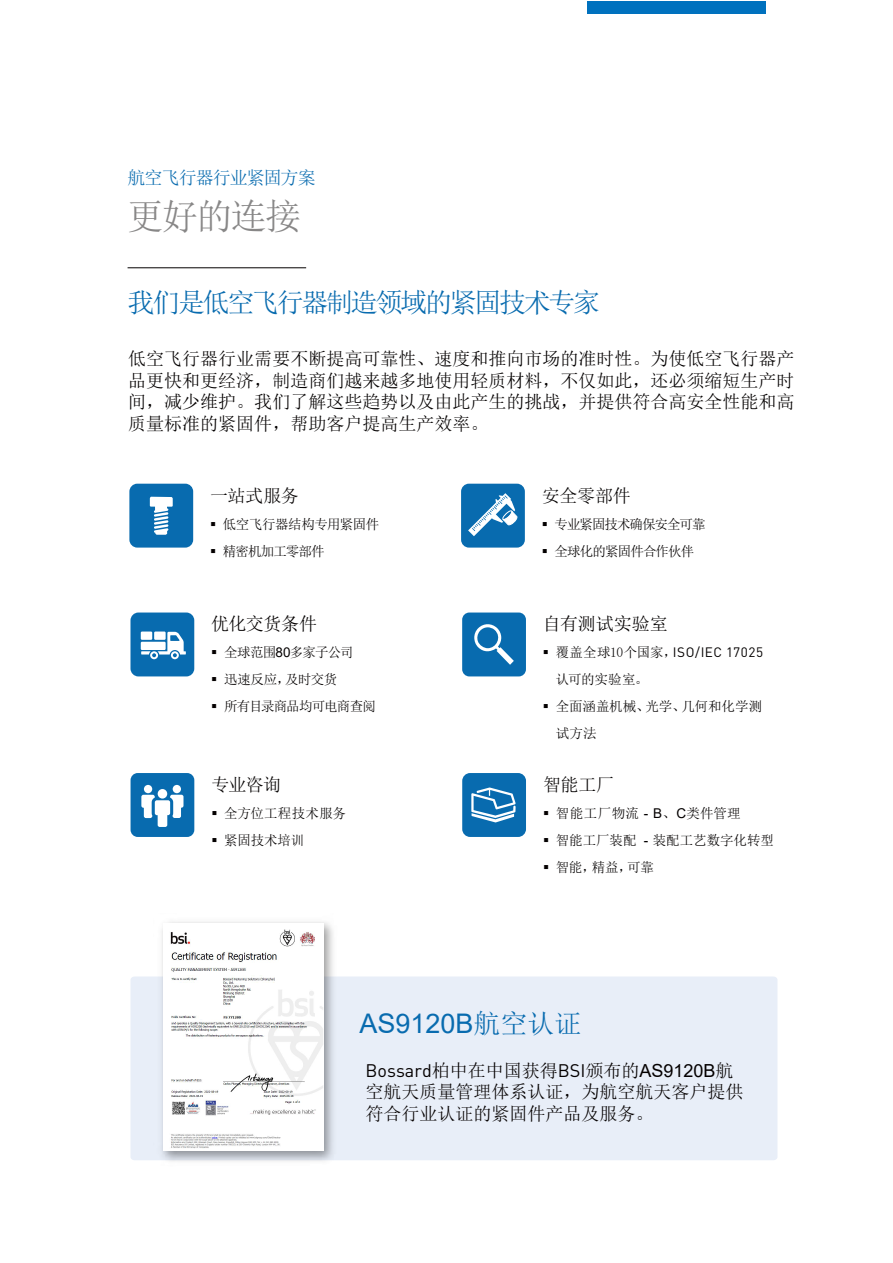
<style>
.page{position:relative;width:893px;height:1263px;background:#fff}
.page>*{position:absolute;margin:0;border:0;box-sizing:border-box;transform-origin:0 0}
.t1{font:36px "Sim Sun";letter-spacing:-.045em;color:#888787}
.t2{font:27px "Sim Sun";letter-spacing:-.085em;color:#086baf}
.t3{font:27px "Arial";color:#086baf}
.t4{font:18px/21.6px "Sim Sun";color:#040000;text-align:justify}
.t5{font:18px "Sim Sun";letter-spacing:-.05em;color:#086baf}
.t6{font:13.5px "Sim Sun";letter-spacing:-.035em;color:#040000}
.t7{font:13.5px "DINOT";letter-spacing:.045em;color:#040000}
.t8{font:13.5px "Sim Sun";letter-spacing:-.065em;color:#040000}
.t9{font:13.5px/27px "Sim Sun";color:#040000}
.t10{font:13.5px "Sim Sun";letter-spacing:-.005em;color:#040000}
.t11{font:13.5px "Sim Sun";letter-spacing:.035em;color:#040000}
.t12{font:13.5px "Sim Sun";letter-spacing:-.06em;color:#040000}
.t13{font:13.5px "Sim Sun";letter-spacing:-.075em;color:#040000}
.t14{font:13.5px "Sim Sun";letter-spacing:-.055em;color:#040000}
.t15{font:13.5px "Sim Sun";letter-spacing:.01em;color:#040000}
.s1{font-family:"Arial"}
.s2{font-family:"Sim Sun"}
.s3{font-family:"DINOT"}
</style>
<div class="page">
<hr style="left:128px;top:267px;width:178px;height:1px;background:#040000">
<div style="left:129px;top:484px;width:64px;height:64px;background:#086baf;border-radius:8px"></div>
<svg style="left:150px;top:497px;width:23px;height:38px"></svg>
<div style="left:461px;top:484px;width:64px;height:64px;background:#086baf;border-radius:8px"></div>
<svg style="left:468px;top:493px;width:50px;height:43px"></svg>
<div style="left:131px;top:773px;width:63px;height:64px;background:#086baf;border-radius:7px"></div>
<div style="left:144px;top:785px;width:8px;height:8px;background:#fff;border-radius:50%"></div>
<div style="left:173px;top:785px;width:8px;height:8px;background:#fff;border-radius:50%"></div>
<svg style="left:141px;top:795px;width:42px;height:32px"></svg>
<div style="left:158px;top:789px;width:9px;height:9px;background:#fff;border-radius:50%"></div>
<div style="left:462px;top:612px;width:64px;height:64px;background:#086baf;border-radius:7px"></div>
<svg style="left:474px;top:624px;width:40px;height:41px"></svg>
<div style="left:130px;top:612px;width:64px;height:64px;background:#086baf;border-radius:8px"></div>
<svg style="left:141px;top:631px;width:45px;height:28px"></svg>
<div style="left:462px;top:773px;width:64px;height:64px;background:#086baf;border-radius:8px"></div>
<svg style="left:471px;top:787px;width:45px;height:35px"></svg>
<div style="left:130px;top:976px;width:647px;height:184px;background:#e8eef8"></div>
<img style="left:154px;top:922px;width:186px;height:239px">
<img style="left:163px;top:924px;width:160px;height:226px">
<div style="left:587px;top:1px;width:178px;height:13px;background:#0071be"></div>
<p class="t5" style="left:128px;top:168px;width:190px">航空飞行器行业紧固方案</p>
<h1 class="t1" style="left:128px;top:198px;width:175px">更好的连接</h1>
<h2 class="t2" style="left:128px;top:289px;width:474px">我们是低空飞行器制造领域的紧固技术专家</h2>
<p class="t4" style="left:128px;top:348px;width:667px">低空飞行器行业需要不断提高可靠性、速度和推向市场的准时性。为使低空飞行器产品更快和更经济，制造商们越来越多地使用轻质材料，不仅如此，还必须缩短生产时间，减少维护。我们了解这些趋势以及由此产生的挑战，并提供符合高安全性能和高质量标准的紧固件，帮助客户提高生产效率。</p>
<p class="t4" style="left:210px;top:484px;width:90px">一站式服务</p>
<p class="t6" style="left:210px;top:517px;width:170px">▪ 低空飞行器结构专用紧固件</p>
<p class="t8" style="left:210px;top:544px;width:116px">▪ 精密机加工零部件</p>
<p class="t4" style="left:211px;top:613px;width:107px">优化交货条件</p>
<p class="t14" style="left:211px;top:646px;width:144px">▪ 全球范围<span class="s1">80</span>多家子公司</p>
<p class="t6" style="left:211px;top:673px;width:128px">▪ 迅速反应，及时交货</p>
<p class="t12" style="left:211px;top:700px;width:166px">▪ 所有目录商品均可电商查阅</p>
<p class="t4" style="left:211px;top:774px;width:71px">专业咨询</p>
<p class="t15" style="left:211px;top:807px;width:136px">▪ 全方位工程技术服务</p>
<p class="t6" style="left:211px;top:834px;width:95px">▪ 紧固技术培训</p>
<p class="t4" style="left:542px;top:484px;width:91px">安全零部件</p>
<p class="t13" style="left:542px;top:517px;width:165px">▪ 专业紧固技术确保安全可靠</p>
<p class="t8" style="left:542px;top:544px;width:154px">▪ 全球化的紧固件合作伙伴</p>
<p class="t4" style="left:543px;top:613px;width:126px">自有测试实验室</p>
<p class="t7" style="left:543px;top:643px;width:222px">▪ <span class="s2">覆盖全球10个国家，</span>ISO/IEC 17025</p>
<p class="t6" style="left:556px;top:673px;width:94px">认可的实验室。</p>
<p class="t9" style="left:556px;top:693px;width:208px;text-indent:-13px">▪ 全面涵盖机械、光学、几何和化学测试方法</p>
<p class="t4" style="left:543px;top:774px;width:73px">智能工厂</p>
<p class="t11" style="left:543px;top:807px;width:199px">▪ 智能工厂物流 <span class="s1">- B</span>、<span class="s1">C</span>类件管理</p>
<p class="t10" style="left:543px;top:834px;width:232px">▪ 智能工厂装配 <span class="s1">-</span> 装配工艺数字化转型</p>
<p class="t6" style="left:543px;top:861px;width:112px">▪ 智能，精益，可靠</p>
<h2 class="t3" style="left:359px;top:1005px;width:224px">AS9120B<span class="s2">航空认证</span></h2>
<p class="t4" style="left:365px;top:1059px;width:380px;text-align:left"><span class="s3">Bossard</span>柏中在中国获得<span class="s3">BSI</span>颁布的<span class="s1">AS9120B</span>航空航天质量管理体系认证，为航空航天客户提供符合行业认证的紧固件产品及服务。</p>
</div>
